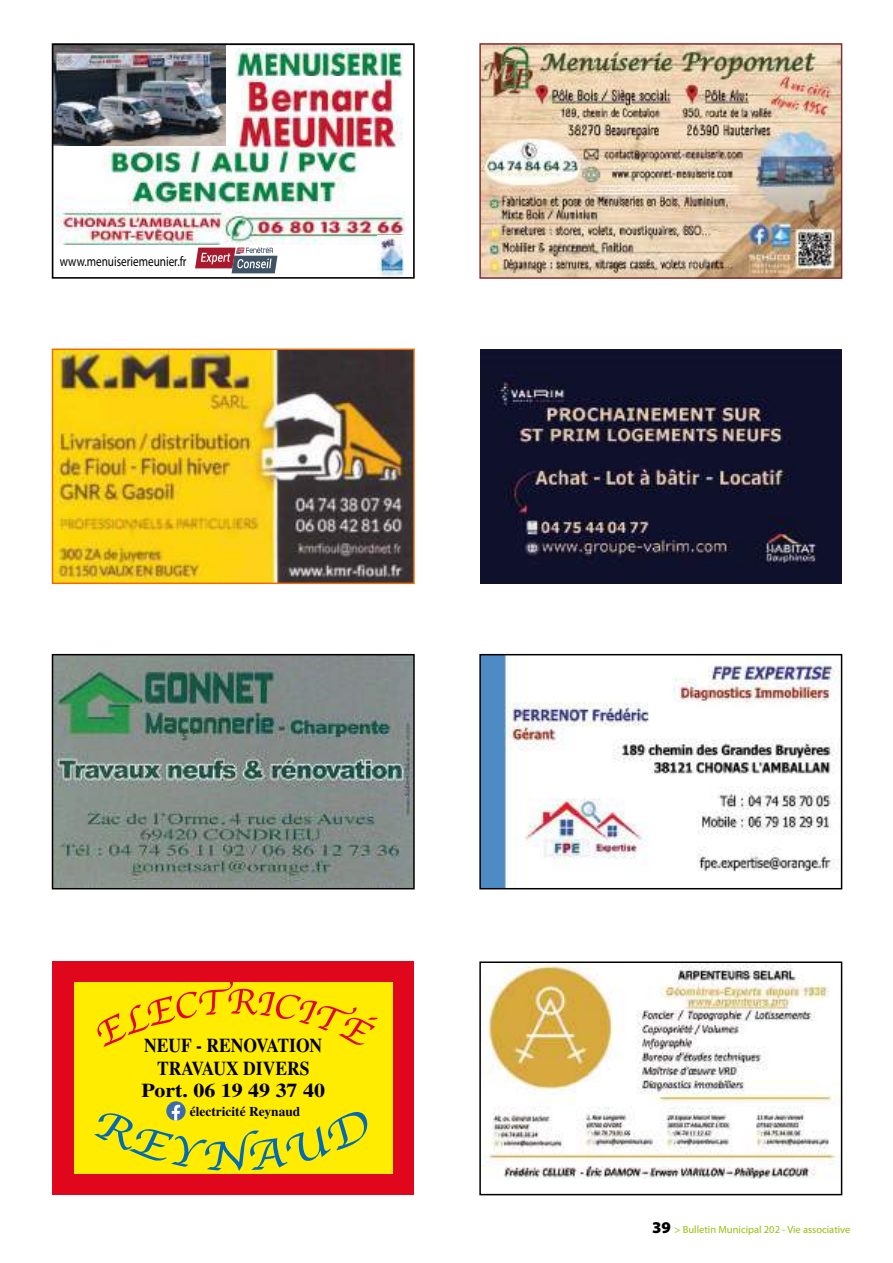
<style>
.page{position:relative;width:893px;height:1263px;background:#fff}
.page>*{position:absolute;margin:0;border:0;box-sizing:border-box;transform-origin:0 0}
.t1{font:700 19.65px/23.5px "Times CE";color:#000;text-align:center;scale:.89 1}
.t2{font:700 19.65px "Times CE";color:#000;scale:1.12 1}
.t3{font:13.8px "Myriad Pro";color:#000;scale:.81 1}
.t4{font:700 13.35px "Times CE";color:#000}
.t5{font:10.5px "Myriad Pro";color:#97be0c}
.s1{font-weight:900;font-size:16.5px;color:#000}
</style>
<div class="page">
<div style="left:53px;top:961px;width:361px;height:234px;background:#e0071c"></div>
<div style="left:74px;top:983px;width:319px;height:191px;background:#ffec00"></div>
<svg style="left:97px;top:982px;width:280px;height:65px"></svg>
<svg style="left:166px;top:1101px;width:20px;height:19px"></svg>
<svg style="left:94px;top:1105px;width:274px;height:66px"></svg>
<img style="left:482px;top:964px;width:357px;height:215px">
<div style="left:479px;top:961px;width:363px;height:234px;border:2px solid #000"></div>
<img style="left:55px;top:657px;width:357px;height:229px">
<div style="left:52px;top:654px;width:363px;height:235px;border:2px solid #000"></div>
<img style="left:482px;top:46px;width:357px;height:230px">
<div style="left:479px;top:43px;width:363px;height:236px;border:2px solid #803133"></div>
<img style="left:55px;top:351px;width:357px;height:230px">
<div style="left:52px;top:348px;width:363px;height:236px;border:2px solid #ea690a"></div>
<img style="left:480px;top:349px;width:362px;height:234px">
<img style="left:482px;top:657px;width:357px;height:229px">
<div style="left:479px;top:654px;width:363px;height:235px;border:2px solid #000"></div>
<img style="left:55px;top:46px;width:171px;height:100px">
<img style="left:235px;top:48px;width:169px;height:32px">
<img style="left:235px;top:113px;width:169px;height:36px">
<img style="left:241px;top:76px;width:157px;height:37px">
<img style="left:56px;top:149px;width:353px;height:96px">
<svg style="left:195px;top:248px;width:82px;height:25px"></svg>
<img style="left:378px;top:236px;width:25px;height:40px">
<div style="left:52px;top:43px;width:363px;height:236px;border:2px solid #000"></div>
<h2 class="t3" style="left:60px;top:252px;width:158px">www.menuiseriemeunier.fr</h2>
<h1 class="t1" style="left:144px;top:1033px;width:202px">NEUF - RENOVATION<br>TRAVAUX DIVERS</h1>
<h1 class="t2" style="left:141px;top:1078px;width:165px">Port. 06 19 49 37 40</h1>
<p class="t4" style="left:190px;top:1103px;width:112px">électricité Reynaud</p>
<p class="t5" style="left:652px;top:1223px;width:200px"><span class="s1">39</span> &gt; Bulletin Municipal 202 - Vie associative</p>
</div>
